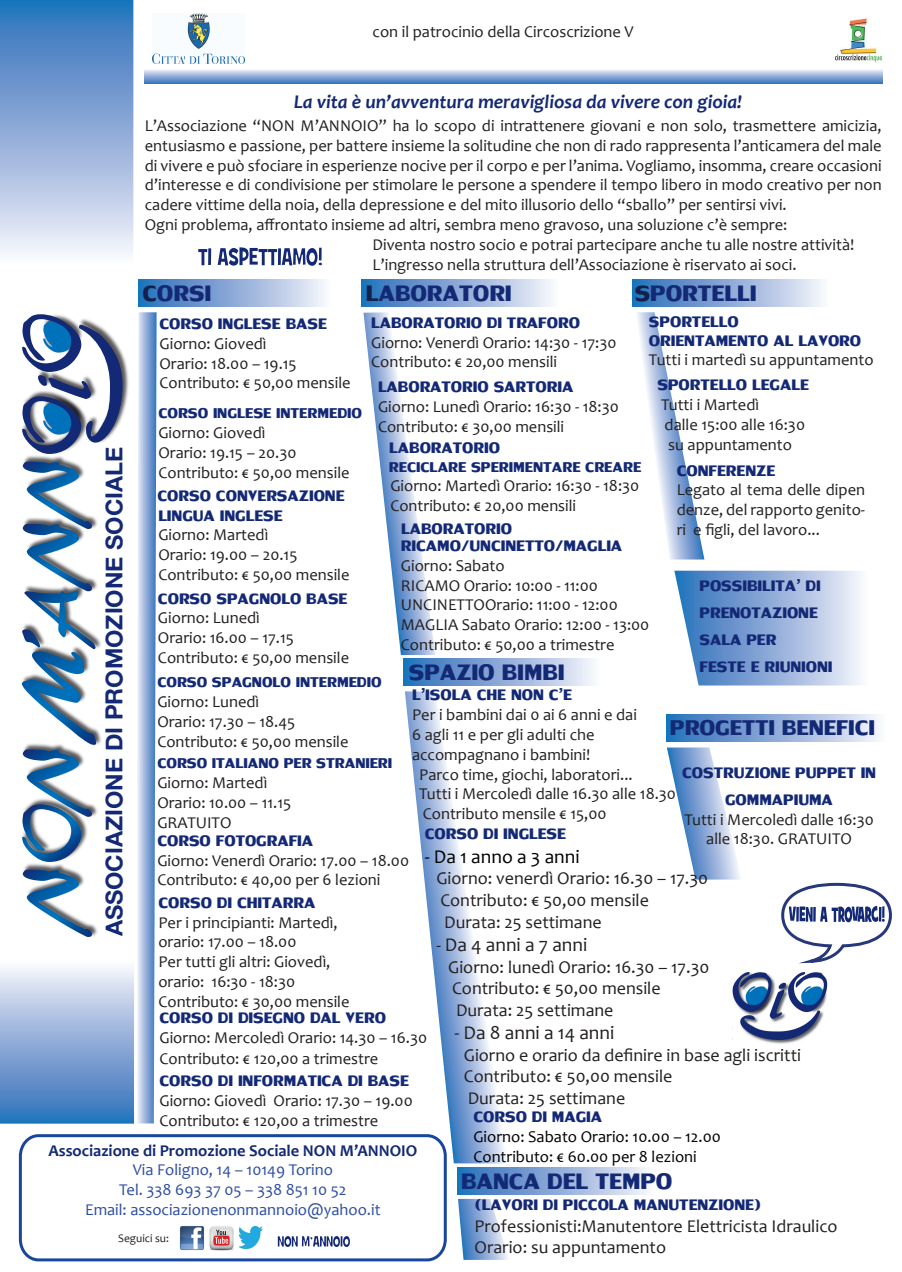
<style>
.page{position:relative;width:902px;height:1272px;background:#fff}
.page>*{position:absolute;margin:0;border:0;box-sizing:border-box;transform-origin:0 0}
.t1{font:33px "Lily UPC Bold";color:#142975}
.t2{font:31.5px "Lily UPC Bold";color:#142975}
.t3{font:23.55px "Alte Haas Grotesk Bold";color:#142975}
.t4{font:22.5px/27px "Lily UPC Bold";color:#142975}
.t5{font:21px "Lily UPC Bold";color:#142975}
.t6{font:italic 700 19.5px "Candara";color:#142975}
.t7{font:19.5px "Candara";color:#231f20}
.t8{font:19.5px "Candara";color:#000001}
.t9{font:18px/21.6px "Candara";color:#231f20}
.t10{font:16.5px/19.8px "Candara";color:#231f20}
.t11{font:16.5px/19.8px "Candara";color:#2c4da1;text-align:center}
.t12{font:16.5px/19.8px "Candara";color:#000001}
.t13{font:700 16.5px "Candara";color:#142975}
.t14{font:11.55px "Candara";color:#231f20}
.s1{color:#15204b}
.s2{font-size:18px}
</style>
<div class="page">
<svg style="left:674px;top:570px;width:187px;height:115px;background:#9ab6dc"></svg>
<svg style="left:458px;top:1198px;width:50px;height:61px"></svg>
<svg style="left:667px;top:747px;width:73px;height:132px"></svg>
<svg style="left:145px;top:70px;width:737px;height:13px;background:#90aed9"></svg>
<svg style="left:637px;top:312px;width:67px;height:247px"></svg>
<svg style="left:363px;top:312px;width:72px;height:343px"></svg>
<div style="left:404px;top:658px;width:197px;height:27px;background:linear-gradient(to right,#276cb9,#faf4fb)"></div>
<div style="left:139px;top:279px;width:193px;height:27px;background:linear-gradient(to right,#276cb9,#faf4fb)"></div>
<div style="left:632px;top:279px;width:198px;height:27px;background:linear-gradient(to right,#256cb9,#f9f3fa)"></div>
<div style="left:362px;top:279px;width:197px;height:27px;background:linear-gradient(to right,#276cb9,#faf4fb)"></div>
<img style="left:153px;top:14px;width:91px;height:50px">
<img style="left:835px;top:18px;width:47px;height:44px">
<svg style="left:22px;top:294px;width:144px;height:830px"></svg>
<svg style="left:198px;top:248px;width:13px;height:18px"></svg>
<svg style="left:218px;top:247px;width:104px;height:19px"></svg>
<div style="left:0;top:0;width:133px;height:264px;background:linear-gradient(to bottom,#276cb9,#f9f3fb)"></div>
<div style="left:666px;top:714px;width:221px;height:27px;background:linear-gradient(to right,#266cb9,#faf4fb)"></div>
<svg style="left:405px;top:691px;width:101px;height:472px"></svg>
<div style="left:0;top:960px;width:134px;height:163px;background:linear-gradient(to bottom,#fbf5fb,#2a6db9)"></div>
<svg style="left:18px;top:1132px;width:430px;height:130px"></svg>
<img style="left:732px;top:972px;width:95px;height:72px">
<svg style="left:781px;top:882px;width:111px;height:82px"></svg>
<div style="left:458px;top:1167px;width:197px;height:27px;background:linear-gradient(to right,#276cb9,#faf3fb)"></div>
<p class="t10" style="left:372px;top:21px;width:262px">con il patrocinio della Circoscrizione V</p>
<p class="t6" style="left:294px;top:89px;width:450px">La vita è un’avventura meravigliosa da vivere con gioia!</p>
<p class="t10" style="left:145px;top:115px;width:738px">L’Associazione “NON M’ANNOIO” ha lo scopo di intrattenere giovani e non solo, trasmettere amicizia,</p>
<p class="t10" style="left:145px;top:135px;width:738px">entusiasmo e passione, per battere insieme la solitudine che non di rado rappresenta l’anticamera del male</p>
<p class="t10" style="left:145px;top:155px;width:738px">di vivere e può sfociare in esperienze nocive per il corpo e per l’anima. Vogliamo, insomma, creare occasioni</p>
<p class="t10" style="left:145px;top:175px;width:738px">d’interesse e di condivisione per stimolare le persone a spendere il tempo libero in modo creativo per non</p>
<p class="t10" style="left:145px;top:195px;width:643px">cadere vittime della noia, della depressione e del mito illusorio dello “sballo” per sentirsi vivi.</p>
<p class="t10" style="left:145px;top:214px;width:644px">Ogni problema, affrontato insieme ad altri, sembra meno gravoso, una soluzione c’è sempre:</p>
<p class="t10" style="left:372px;top:235px;width:483px">Diventa nostro socio e potrai partecipare anche tu alle nostre attività!</p>
<p class="t10" style="left:372px;top:255px;width:425px">L’ingresso nella struttura dell’Associazione è riservato ai soci.</p>
<h1 class="t1" style="left:142px;top:271px;width:70px"><span class="s1">C</span>ORSI</h1>
<h1 class="t1" style="left:366px;top:271px;width:147px"><span class="s1">L</span>ABORATORI</h1>
<h1 class="t1" style="left:634px;top:271px;width:123px"><span class="s1">S</span>PORTELLI</h1>
<h3 class="t4" style="left:649px;top:307px;width:91px">SPORTELLO</h3>
<h3 class="t4" style="left:371px;top:308px;width:210px">LABORATORIO DI TRAFORO</h3>
<p class="t10" style="left:371px;top:332px;width:247px">Giorno: Venerdì Orario: 14:30 - 17:30<br>Contributo: € 20,00 mensili</p>
<h3 class="t4" style="left:378px;top:372px;width:197px">LABORATORIO SARTORIA</h3>
<p class="t10" style="left:378px;top:396px;width:242px">Giorno: Lunedì Orario: 16:30 - 18:30<br>Contributo: € 30,00 mensili</p>
<h3 class="t4" style="left:159px;top:309px;width:169px">CORSO INGLESE BASE</h3>
<p class="t10" style="left:159px;top:333px;width:193px">Giorno: Giovedì<br>Orario: 18.00 – 19.15<br>Contributo: € 50,00 mensile</p>
<p class="t5" style="left:158px;top:400px;width:205px">CORSO INGLESE INTERMEDIO</p>
<p class="t10" style="left:158px;top:423px;width:193px">Giorno: Giovedì<br>Orario: 19.15 – 20.30<br>Contributo: € 50,00 mensile</p>
<h3 class="t4" style="left:158px;top:500px;width:126px">LINGUA INGLESE</h3>
<p class="t10" style="left:158px;top:525px;width:193px">Giorno: Martedì<br>Orario: 19.00 – 20.15<br>Contributo: € 50,00 mensile</p>
<h3 class="t4" style="left:158px;top:583px;width:191px">CORSO SPAGNOLO BASE</h3>
<p class="t10" style="left:158px;top:608px;width:193px">Giorno: Lunedì<br>Orario: 16.00 – 17.15<br>Contributo: € 50,00 mensile</p>
<p class="t5" style="left:157px;top:668px;width:226px">CORSO SPAGNOLO INTERMEDIO</p>
<p class="t10" style="left:157px;top:691px;width:193px">Giorno: Lunedì<br>Orario: 17.30 – 18.45<br>Contributo: € 50,00 mensile</p>
<p class="t5" style="left:157px;top:749px;width:236px">CORSO ITALIANO PER STRANIERI</p>
<p class="t10" style="left:157px;top:772px;width:135px">Giorno: Martedì<br>Orario: 10.00 – 11.15<br>GRATUITO</p>
<h3 class="t4" style="left:157px;top:825px;width:157px">CORSO FOTOGRAFIA</h3>
<p class="t10" style="left:157px;top:850px;width:253px">Giorno: Venerdì Orario: 17.00 – 18.00<br>Contributo: € 40,00 per 6 lezioni</p>
<h3 class="t4" style="left:158px;top:887px;width:158px">CORSO DI CHITARRA</h3>
<p class="t10" style="left:158px;top:912px;width:193px">Per i principianti: Martedì, orario: 17.00 – 18.00<br>Per tutti gli altri: Giovedì, orario: 16:30 - 18:30<br>Contributo: € 30,00 mensile</p>
<h3 class="t4" style="left:649px;top:325px;width:214px">ORIENTAMENTO AL LAVORO</h3>
<p class="t10" style="left:649px;top:350px;width:226px">Tutti i martedì su appuntamento</p>
<h3 class="t4" style="left:657px;top:370px;width:153px">SPORTELLO LEGALE</h3>
<p class="t10" style="left:661px;top:394px;width:145px">Tutti i Martedì<br>dalle 15:00 alle 16:30 su appuntamento</p>
<h3 class="t4" style="left:676px;top:455px;width:100px">CONFERENZE</h3>
<p class="t10" style="left:676px;top:480px;width:190px;text-align:justify">Legato al tema delle dipen denze, del rapporto genito&shy;ri e figli, del lavoro...</p>
<h3 class="t4" style="left:389px;top:433px;width:112px">LABORATORIO</h3>
<p class="t5" style="left:389px;top:453px;width:254px">RECICLARE SPERIMENTARE CREARE</p>
<h3 class="t3" style="left:99px;top:936px;width:491px;rotate:-90deg">ASSOCIAZIONE DI PROMOZIONE SOCIALE</h3>
<p class="t10" style="left:390px;top:476px;width:250px">Giorno: Martedì Orario: 16:30 - 18:30<br>Contributo: € 20,00 mensili</p>
<h3 class="t4" style="left:401px;top:531px;width:223px">RICAMO/UNCINETTO/MAGLIA</h3>
<p class="t10" style="left:401px;top:555px;width:250px">Giorno: Sabato<br>RICAMO Orario: 10:00 - 11:00<br>UNCINETTOOrario: 11:00 - 12:00<br>MAGLIA Sabato Orario: 12:00 - 13:00<br>Contributo: € 50,00 a trimestre</p>
<h1 class="t1" style="left:409px;top:651px;width:157px">SPAZIO BIMBI</h1>
<h3 class="t4" style="left:157px;top:480px;width:189px">CORSO CONVERSAZIONE</h3>
<h3 class="t4" style="left:401px;top:514px;width:112px">LABORATORIO</h3>
<h3 class="t4" style="left:699px;top:571px;width:134px">POSSIBILITA’ DI<br>PRENOTAZIONE<br>SALA PER<br>FESTE E RIUNIONI</h3>
<h3 class="t4" style="left:412px;top:680px;width:161px">L’ISOLA CHE NON C’E</h3>
<p class="t10" style="left:412px;top:704px;width:226px">Per i bambini dai 0 ai 6 anni e dai</p>
<p class="t10" style="left:412px;top:724px;width:184px">6 agli 11 e per gli adulti che</p>
<p class="t10" style="left:412px;top:744px;width:180px">accompagnano i bambini!</p>
<p class="t10" style="left:419px;top:764px;width:215px">Parco time, giochi, laboratori...</p>
<p class="t10" style="left:419px;top:784px;width:258px">Tutti i Mercoledì dalle 16.30 alle 18.30</p>
<p class="t10" style="left:423px;top:803px;width:185px">Contributo mensile € 15,00</p>
<h3 class="t4" style="left:424px;top:819px;width:143px">CORSO DI INGLESE</h3>
<p class="t8" style="left:424px;top:844px;width:156px">- Da 1 anno a 3 anni</p>
<p class="t9" style="left:436px;top:867px;width:273px">Giorno: venerdì Orario: 16.30 – 17.30<br>Contributo: € 50,00 mensile<br>Durata: 25 settimane</p>
<p class="t7" style="left:436px;top:932px;width:152px"><span class="s2">-</span> Da 4 anni a 7 anni</p>
<p class="t9" style="left:448px;top:955px;width:262px">Giorno: lunedì Orario: 16.30 – 17.30<br>Contributo: € 50,00 mensile<br>Durata: 25 settimane</p>
<p class="t7" style="left:454px;top:1020px;width:161px">- Da 8 anni a 14 anni</p>
<p class="t9" style="left:464px;top:1043px;width:339px">Giorno e orario da definire in base agli iscritti<br>Contributo: € 50,00 mensile<br>Durata: 25 settimane</p>
<h3 class="t4" style="left:473px;top:1101px;width:130px">CORSO DI MAGIA</h3>
<p class="t12" style="left:473px;top:1126px;width:249px">Giorno: Sabato Orario: 10.00 – 12.00<br>Contributo: € 60.00 per 8 lezioni</p>
<h3 class="t4" style="left:474px;top:1189px;width:288px">(LAVORI DI PICCOLA MANUTENZIONE)</h3>
<p class="t9" style="left:474px;top:1214px;width:364px">Professionisti:Manutentore Elettricista Idraulico<br>Orario: su appuntamento</p>
<h2 class="t2" style="left:670px;top:707px;width:206px">PROGETTI BENEFICI</h2>
<h3 class="t4" style="left:682px;top:757px;width:195px;text-align:center">COSTRUZIONE PUPPET IN<br>GOMMAPIUMA</h3>
<p class="t10" style="left:684px;top:809px;width:191px;text-align:center">Tutti i Mercoledì dalle 16:30 alle 18:30. GRATUITO</p>
<h3 class="t4" style="left:159px;top:1002px;width:228px">CORSO DI DISEGNO DAL VERO</h3>
<p class="t10" style="left:159px;top:1026px;width:269px;line-height:21.6px">Giorno: Mercoledì Orario: 14.30 – 16.30<br>Contributo: € 120,00 a trimestre</p>
<h3 class="t4" style="left:159px;top:1066px;width:251px">CORSO DI INFORMATICA DI BASE</h3>
<p class="t10" style="left:159px;top:1090px;width:255px">Giorno: Giovedì Orario: 17.30 – 19.00<br>Contributo: € 120,00 a trimestre</p>
<p class="t13" style="left:48px;top:1139px;width:370px">Associazione di Promozione Sociale NON M’ANNOIO</p>
<p class="t11" style="left:85px;top:1159px;width:297px">Via Foligno, 14 – 10149 Torino<br>Tel. 338 693 37 05 – 338 851 10 52<br>Email: associazionenonmannoio@yahoo.it</p>
<p class="t14" style="left:118px;top:1231px;width:52px">Seguici su:</p>
<h1 class="t1" style="left:461px;top:1160px;width:213px">BANCA DEL TEMPO</h1>
</div>
